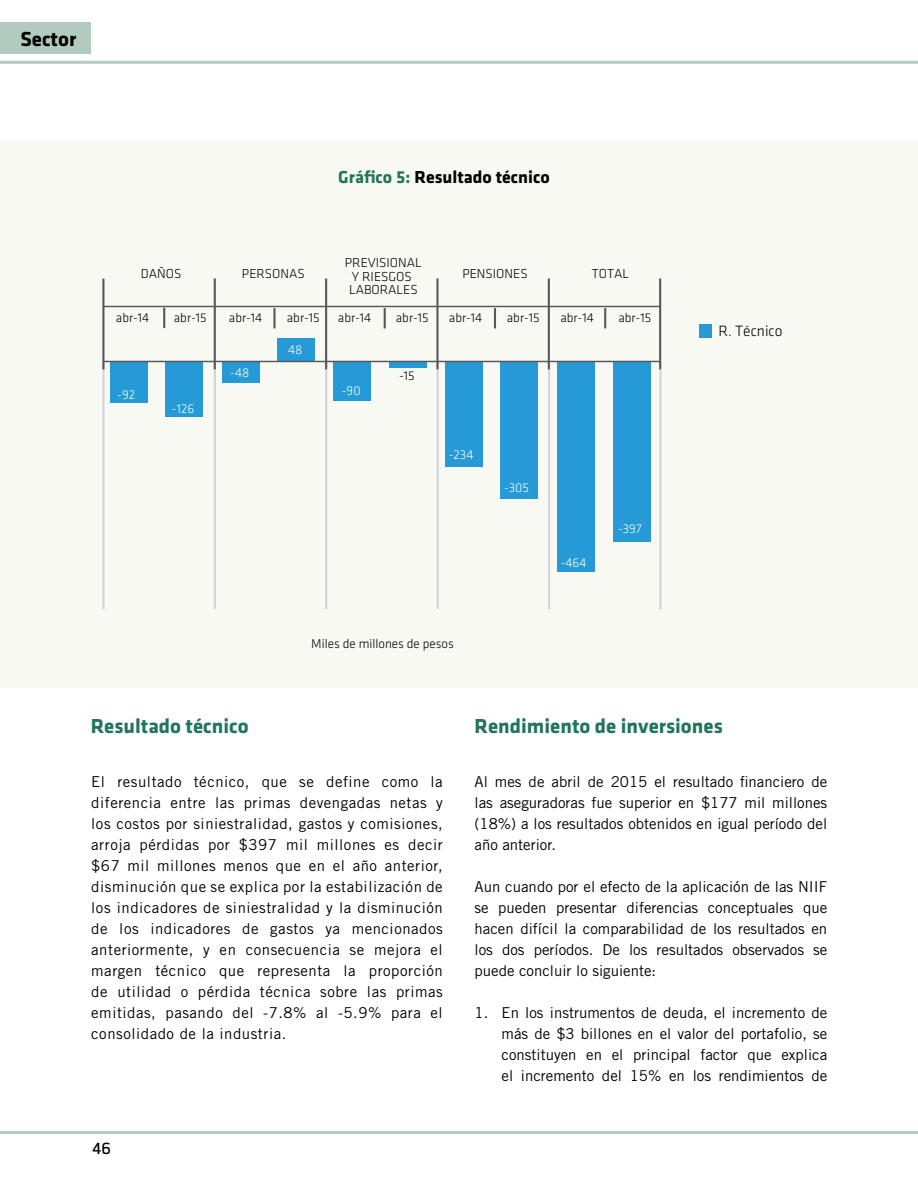
<style>
.page{position:relative;width:918px;height:1188px;background:#fff}
.page>*{position:absolute;margin:0;border:0;box-sizing:border-box;transform-origin:0 0}
.t1{font:700 21px "Klavika";color:#21755b}
.t2{font:700 21px "Klavika";color:#000}
.t3{font:700 18px "Klavika";color:#000}
.t4{font:300 15.45px "Klavika";color:#000}
.t5{font:15px/21px "Trade Gothic LT Std";color:#000;text-align:justify}
.t6{font:15px "Collator";color:#000}
.t7{font:300 13.5px/13.5px "Klavika";color:#000}
.t8{font:300 13.2px "Klavika";color:#000}
.t9{font:300 13.2px "Klavika";color:#fff}
.s1{color:#21755b}
</style>
<div class="page">
<hr style="left:0;top:1131px;width:918px;height:3px;background:#b1cbc0">
<hr style="left:0;top:61px;width:918px;height:3px;background:#b1cbc0">
<div style="left:0;top:22px;width:91px;height:32px;background:#b1cbc0"></div>
<div style="left:0;top:140px;width:918px;height:547px;background:#f9f9f3"></div>
<hr style="left:102px;top:363px;width:2px;height:246px;background:#d1d3d4">
<hr style="left:214px;top:362px;width:2px;height:247px;background:#d1d3d4">
<hr style="left:437px;top:362px;width:2px;height:247px;background:#d1d3d4">
<hr style="left:548px;top:363px;width:2px;height:246px;background:#d1d3d4">
<hr style="left:659px;top:363px;width:3px;height:246px;background:#d1d3d4">
<hr style="left:325px;top:363px;width:2px;height:246px;background:#d1d3d4">
<div style="left:700px;top:324px;width:12px;height:14px;background:#259ad6"></div>
<div style="left:110px;top:362px;width:38px;height:40px;background:#259ad6"></div>
<div style="left:165px;top:362px;width:38px;height:54px;background:#259ad6"></div>
<div style="left:222px;top:362px;width:38px;height:21px;background:#259ad6"></div>
<div style="left:277px;top:338px;width:38px;height:24px;background:#259ad6"></div>
<div style="left:333px;top:362px;width:38px;height:38px;background:#259ad6"></div>
<div style="left:389px;top:362px;width:38px;height:5px;background:#259ad6"></div>
<div style="left:445px;top:362px;width:38px;height:105px;background:#259ad6"></div>
<div style="left:500px;top:362px;width:38px;height:137px;background:#259ad6"></div>
<div style="left:557px;top:362px;width:38px;height:210px;background:#259ad6"></div>
<div style="left:613px;top:362px;width:38px;height:180px;background:#259ad6"></div>
<hr style="left:103px;top:361px;width:557px;height:1px;background:#58595b">
<hr style="left:103px;top:306px;width:557px;height:1px;background:#58595b">
<hr style="left:102px;top:279px;width:2px;height:90px;background:#58595b">
<hr style="left:214px;top:278px;width:2px;height:91px;background:#58595b">
<hr style="left:436px;top:278px;width:3px;height:91px;background:#58595b">
<hr style="left:548px;top:279px;width:2px;height:90px;background:#58595b">
<hr style="left:659px;top:279px;width:2px;height:90px;background:#58595b">
<hr style="left:325px;top:279px;width:2px;height:90px;background:#58595b">
<hr style="left:163px;top:308px;width:2px;height:20px;background:#58595b">
<hr style="left:273px;top:308px;width:3px;height:20px;background:#58595b">
<hr style="left:384px;top:308px;width:2px;height:20px;background:#58595b">
<hr style="left:494px;top:308px;width:2px;height:20px;background:#58595b">
<hr style="left:604px;top:308px;width:2px;height:20px;background:#58595b">
<p class="t2" style="left:20px;top:27px;width:57px">Sector</p>
<p class="t3" style="left:338px;top:167px;width:213px"><span class="s1">Gráfico 5:</span> Resultado técnico</p>
<p class="t7" style="left:345px;top:256px;width:78px">PREVISIONAL<br>Y RIESGOS<br>LABORALES</p>
<p class="t7" style="left:141px;top:267px;width:42px">DAÑOS</p>
<p class="t7" style="left:242px;top:267px;width:64px">PERSONAS</p>
<p class="t7" style="left:462px;top:267px;width:67px">PENSIONES</p>
<p class="t7" style="left:592px;top:267px;width:39px">TOTAL</p>
<p class="t8" style="left:116px;top:311px;width:35px">abr-14</p>
<p class="t8" style="left:174px;top:311px;width:34px">abr-15</p>
<p class="t8" style="left:229px;top:311px;width:35px">abr-14</p>
<p class="t8" style="left:287px;top:311px;width:34px">abr-15</p>
<p class="t8" style="left:338px;top:311px;width:35px">abr-14</p>
<p class="t8" style="left:396px;top:311px;width:34px">abr-15</p>
<p class="t8" style="left:449px;top:311px;width:35px">abr-14</p>
<p class="t8" style="left:507px;top:311px;width:34px">abr-15</p>
<p class="t8" style="left:560px;top:311px;width:35px">abr-14</p>
<p class="t8" style="left:618px;top:311px;width:34px">abr-15</p>
<p class="t9" style="left:117px;top:388px;width:19px">-92</p>
<p class="t9" style="left:172px;top:402px;width:24px">-126</p>
<p class="t9" style="left:230px;top:366px;width:21px">-48</p>
<p class="t9" style="left:288px;top:343px;width:16px">48</p>
<p class="t9" style="left:342px;top:384px;width:20px">-90</p>
<p class="t8" style="left:399px;top:369px;width:17px">-15</p>
<p class="t9" style="left:449px;top:447px;width:26px">-234</p>
<p class="t9" style="left:504px;top:480px;width:27px">-305</p>
<p class="t8" style="left:311px;top:636px;width:144px">Miles de millones de pesos</p>
<p class="t9" style="left:561px;top:555px;width:27px">-464</p>
<p class="t9" style="left:618px;top:522px;width:25px">-397</p>
<p class="t4" style="left:718px;top:323px;width:66px">R. Técnico</p>
<p class="t1" style="left:91px;top:715px;width:159px">Resultado técnico</p>
<p class="t1" style="left:475px;top:715px;width:250px">Rendimiento de inversiones</p>
<p class="t5" style="left:91px;top:771px;width:353px">El resultado técnico, que se define como la diferencia entre las primas devengadas netas y los costos por siniestralidad, gastos y comisiones, arroja pérdidas por $397 mil millones es decir $67 mil millones menos que en el año anterior, disminución que se explica por la estabilización de los indicadores de siniestralidad y la disminución de los indicadores de gastos ya mencionados anteriormente, y en consecuencia se mejora el margen técnico que representa la proporción de utilidad o pérdida técnica sobre las primas emitidas, pasando del -7.8% al -5.9% para el consolidado de la industria.</p>
<p class="t6" style="left:92px;top:1140px;width:21px">46</p>
<p class="t5" style="left:475px;top:771px;width:354px">Al mes de abril de 2015 el resultado financiero de las aseguradoras fue superior en $177 mil millones (18%) a los resultados obtenidos en igual período del año anterior.</p>
<p class="t5" style="left:475px;top:876px;width:354px">Aun cuando por el efecto de la aplicación de las NIIF se pueden presentar diferencias conceptuales que hacen difícil la comparabilidad de los resultados en los dos períodos. De los resultados observados se puede concluir lo siguiente:</p>
<p class="t5" style="left:502px;top:1002px;width:327px;text-indent:-27px">1. En los instrumentos de deuda, el incremento de más de $3 billones en el valor del portafolio, se constituyen en el principal factor que explica el incremento del 15% en los rendimientos de</p>
</div>
